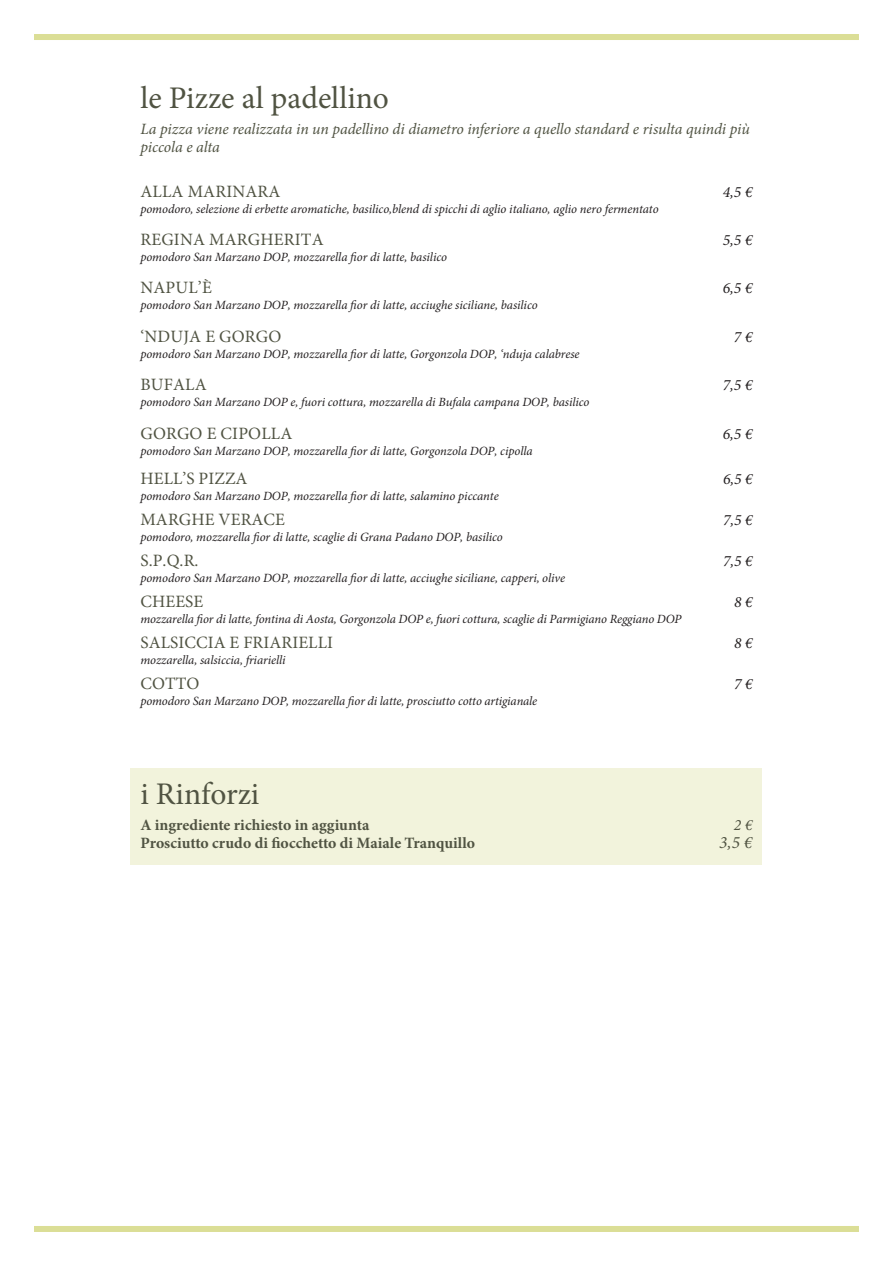
<style>
.page{position:relative;width:893px;height:1263px;background:#fff}
.page>*{position:absolute;margin:0;border:0;box-sizing:border-box;transform-origin:0 0}
.t1{font:31.5px "Minion Pro";color:#505342}
.t2{font:17.4px "Minion Pro";letter-spacing:.01em;color:#505342}
.t3{font:italic 17.4px "Minion Pro";color:#505342}
.t4{font:italic 15.75px/17.2px "Minion Pro";letter-spacing:-.01em;color:#505342}
.t5{font:700 15.75px "Minion Pro";color:#505342}
.t6{font:italic 15.75px "Minion Pro";color:#231f20}
.t7{font:italic 12.6px "Minion Pro";letter-spacing:-.005em;color:#231f20}
</style>
<div class="page">
<div style="left:34px;top:34px;width:825px;height:6px;background:#dbde96"></div>
<div style="left:34px;top:1226px;width:825px;height:6px;background:#dbde96"></div>
<div style="left:131px;top:768px;width:631px;height:96px;background:#f2f3dc"></div>
<h1 class="t1" style="left:140px;top:77px;width:250px">le Pizze al padellino</h1>
<p class="t4" style="left:140px;top:121px;width:611px">La pizza viene realizzata in un padellino di diametro inferiore a quello standard e risulta quindi più piccola e alta</p>
<h2 class="t2" style="left:140px;top:179px;width:142px">ALLA MARINARA</h2>
<p class="t6" style="left:723px;top:181px;width:31px">4,5 €</p>
<p class="t7" style="left:140px;top:200px;width:520px">pomodoro, selezione di erbette aromatiche, basilico,blend di spicchi di aglio italiano, aglio nero fermentato</p>
<h2 class="t2" style="left:140px;top:228px;width:185px">REGINA MARGHERITA</h2>
<p class="t6" style="left:723px;top:229px;width:31px">5,5 €</p>
<p class="t7" style="left:140px;top:248px;width:308px">pomodoro San Marzano DOP, mozzarella fior di latte, basilico</p>
<h2 class="t2" style="left:140px;top:276px;width:73px">NAPUL’È</h2>
<p class="t6" style="left:723px;top:278px;width:31px">6,5 €</p>
<p class="t7" style="left:140px;top:297px;width:399px">pomodoro San Marzano DOP, mozzarella fior di latte, acciughe siciliane, basilico</p>
<h2 class="t2" style="left:140px;top:325px;width:142px">‘NDUJA E GORGO</h2>
<p class="t6" style="left:734px;top:326px;width:20px">7 €</p>
<p class="t7" style="left:140px;top:345px;width:441px">pomodoro San Marzano DOP, mozzarella fior di latte, Gorgonzola DOP, ‘nduja calabrese</p>
<h2 class="t2" style="left:140px;top:373px;width:68px">BUFALA</h2>
<p class="t6" style="left:723px;top:374px;width:31px">7,5 €</p>
<p class="t7" style="left:140px;top:394px;width:451px">pomodoro San Marzano DOP e, fuori cottura, mozzarella di Bufala campana DOP, basilico</p>
<h2 class="t2" style="left:140px;top:421px;width:153px">GORGO E CIPOLLA</h2>
<p class="t6" style="left:723px;top:423px;width:31px">6,5 €</p>
<p class="t7" style="left:140px;top:442px;width:394px">pomodoro San Marzano DOP, mozzarella fior di latte, Gorgonzola DOP, cipolla</p>
<h2 class="t2" style="left:140px;top:467px;width:109px">HELL’S PIZZA</h2>
<p class="t6" style="left:723px;top:468px;width:31px">6,5 €</p>
<p class="t7" style="left:140px;top:487px;width:360px">pomodoro San Marzano DOP, mozzarella fior di latte, salamino piccante</p>
<h2 class="t2" style="left:140px;top:508px;width:146px">MARGHE VERACE</h2>
<p class="t6" style="left:723px;top:509px;width:31px">7,5 €</p>
<p class="t7" style="left:140px;top:528px;width:364px">pomodoro, mozzarella fior di latte, scaglie di Grana Padano DOP, basilico</p>
<h2 class="t2" style="left:140px;top:549px;width:60px">S.P.Q.R.</h2>
<p class="t6" style="left:723px;top:550px;width:31px">7,5 €</p>
<p class="t7" style="left:140px;top:570px;width:426px">pomodoro San Marzano DOP, mozzarella fior di latte, acciughe siciliane, capperi, olive</p>
<h2 class="t2" style="left:140px;top:590px;width:64px">CHEESE</h2>
<p class="t6" style="left:734px;top:591px;width:20px">8 €</p>
<p class="t7" style="left:140px;top:611px;width:543px">mozzarella fior di latte, fontina di Aosta, Gorgonzola DOP e, fuori cottura, scaglie di Parmigiano Reggiano DOP</p>
<h2 class="t2" style="left:140px;top:631px;width:194px">SALSICCIA E FRIARIELLI</h2>
<p class="t6" style="left:734px;top:632px;width:20px">8 €</p>
<p class="t7" style="left:140px;top:652px;width:147px">mozzarella, salsiccia, friarielli</p>
<h2 class="t2" style="left:140px;top:672px;width:61px">COTTO</h2>
<p class="t6" style="left:734px;top:674px;width:20px">7 €</p>
<p class="t7" style="left:140px;top:693px;width:398px">pomodoro San Marzano DOP, mozzarella fior di latte, prosciutto cotto artigianale</p>
<h1 class="t1" style="left:140px;top:773px;width:121px">i Rinforzi</h1>
<p class="t5" style="left:140px;top:814px;width:231px">A ingrediente richiesto in aggiunta</p>
<p class="t4" style="left:734px;top:817px;width:20px">2 €</p>
<p class="t5" style="left:140px;top:832px;width:336px">Prosciutto crudo di fiocchetto di Maiale Tranquillo</p>
<h2 class="t3" style="left:719px;top:830px;width:35px">3,5 €</h2>
</div>
